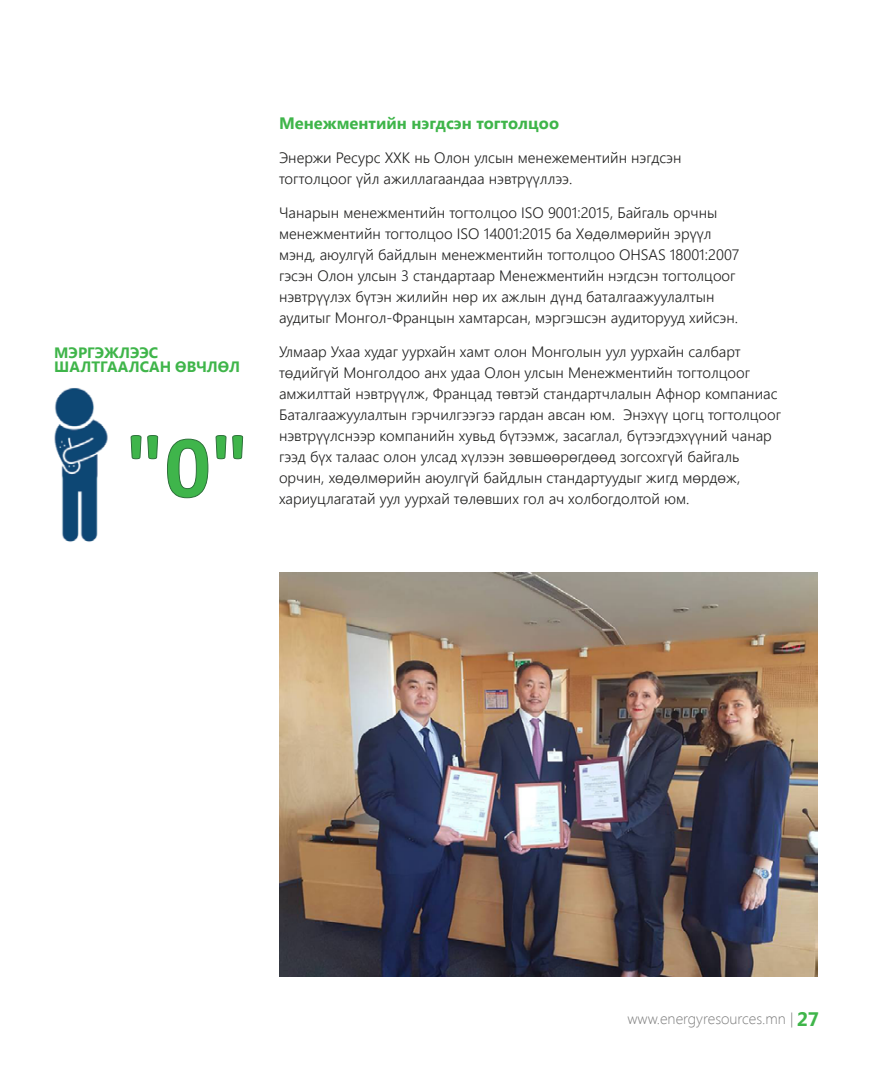
<style>
.page{position:relative;width:872px;height:1085px;background:#fff}
.page>*{position:absolute;margin:0;border:0;box-sizing:border-box;transform-origin:0 0}
.t1{font:700 16.5px "Segoe UI";color:#3fb54a}
.t2{font:300 15px/21px "Segoe UI";color:#212120}
.t3{font:700 15px "Segoe UI";color:#3fb54a}
.t4{font:300 15px "Segoe UI";color:#7e7e7e}
.s1{font-weight:700;font-size:19.5px;color:#3fb54a}
</style>
<div class="page">
<img style="left:54px;top:388px;width:54px;height:154px">
<svg style="left:131px;top:435px;width:112px;height:63px"></svg>
<img style="left:279px;top:572px;width:538px;height:404px">
<p class="t3" style="left:54px;top:342px;width:24px">Мэргэ</p>
<p class="t3" style="left:104px;top:342px;width:26px">жлээс</p>
<p class="t3" style="left:54px;top:356px;width:27px">шалтгаалсан</p>
<p class="t3" style="left:175px;top:356px;width:22px">өвчл</p>
<p class="t3" style="left:218px;top:356px;width:22px">өл</p>
<p class="t1" style="left:279px;top:111px;width:282px">Менежментийн нэгдсэн тогтолцоо</p>
<p class="t2" style="left:279px;top:146px;width:404px">Энержи Ресурс ХХК нь Олон улсын менежементийн нэгдсэн тогтолцоог үйл ажиллагаандаа нэвтрүүллээ.</p>
<p class="t2" style="left:279px;top:201px;width:462px">Чанарын менежментийн тогтолцоо ISO 9001:2015, Байгаль орчны менежментийн тогтолцоо ISO 14001:2015 ба Хөдөлмөрийн эрүүл мэнд, аюулгүй байдлын менежментийн тогтолцоо OHSAS 18001:2007 гэсэн Олон улсын 3 стандартаар Менежментийн нэгдсэн тогтолцоог нэвтрүүлэх бүтэн жилийн нөр их ажлын дүнд баталгаажуулалтын аудитыг Монгол-Францын хамтарсан, мэргэшсэн аудиторууд хийсэн.</p>
<p class="t2" style="left:279px;top:340px;width:503px">Улмаар Ухаа худаг уурхайн хамт олон Монголын уул уурхайн салбарт төдийгүй Монголдоо анх удаа Олон улсын Менежментийн тогтолцоог амжилттай нэвтрүүлж, Францад төвтэй стандартчлалын Афнор компаниас Баталгаажуулалтын гэрчилгээгээ гардан авсан юм. Энэхүү цогц тогтолцоог нэвтрүүлснээр компанийн хувьд бүтээмж, засаглал, бүтээгдэхүүний чанар гээд бүх талаас олон улсад хүлээн зөвшөөрөгдөөд зогсохгүй байгаль орчин, хөдөлмөрийн аюулгүй байдлын стандартуудыг жигд мөрдөж, хариуцлагатай уул уурхай төлөвших гол ач холбогдолтой юм.</p>
<p class="t4" style="left:627px;top:1008px;width:193px">www.energyresources.mn | <span class="s1">27</span></p>
</div>
